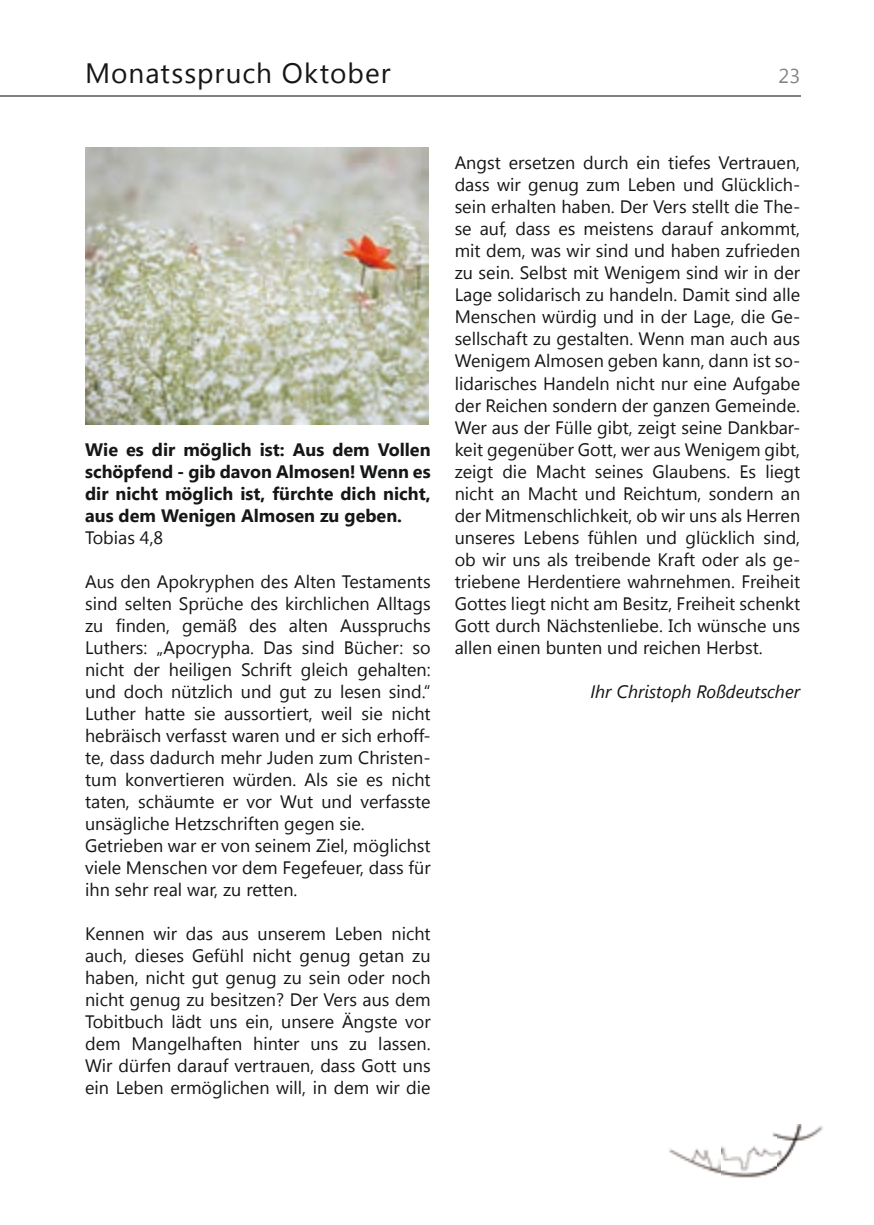
<style>
.page{position:relative;width:874px;height:1225px;background:#fff}
.page>*{position:absolute;margin:0;border:0;box-sizing:border-box;transform-origin:0 0}
.t1{font:28px "Segoe UI";letter-spacing:.035em;color:#151616}
.t2{font:20px "Segoe UI";color:#818281}
.t3{font:18px/22px "Segoe UI";color:#151616;text-align:justify}
.t4{font:700 18px/22px "Segoe UI";color:#151616;text-align:justify}
.t5{font:italic 18px "Segoe UI";color:#151616}
</style>
<div class="page">
<img style="left:85px;top:147px;width:343px;height:277px">
<img style="left:669px;top:1124px;width:154px;height:54px">
<hr style="left:0;top:96px;width:799px;height:1px;background:#818281">
<h1 class="t1" style="left:85px;top:54px;width:307px">Monatsspruch Oktober</h1>
<p class="t2" style="left:778px;top:62px;width:23px">23</p>
<p class="t4" style="left:85px;top:437px;width:347px">Wie es dir möglich ist: Aus dem Vollen schöpfend - gib davon Almosen! Wenn es dir nicht möglich ist, fürchte dich nicht, aus dem Wenigen Almosen zu geben.</p>
<p class="t3" style="left:85px;top:525px;width:80px">Tobias 4,8</p>
<p class="t3" style="left:85px;top:569px;width:347px;text-align:left">Aus den Apokryphen des Alten Testaments sind selten Sprüche des kirchlichen Alltags zu finden, gemäß des alten Ausspruchs Luthers: „Apocrypha. Das sind Bücher: so nicht der heiligen Schrift gleich gehalten: und doch nützlich und gut zu lesen sind.“ Luther hatte sie aussortiert, weil sie nicht hebräisch verfasst waren und er sich erhoff&shy;te, dass dadurch mehr Juden zum Christen&shy;tum konvertieren würden. Als sie es nicht taten, schäumte er vor Wut und verfasste unsägliche Hetzschriften gegen sie.<br>Getrieben war er von seinem Ziel, möglichst viele Menschen vor dem Fegefeuer, dass für ihn sehr real war, zu retten.</p>
<p class="t3" style="left:85px;top:921px;width:347px">Kennen wir das aus unserem Leben nicht auch, dieses Gefühl nicht genug getan zu haben, nicht gut genug zu sein oder noch nicht genug zu besitzen? Der Vers aus dem Tobitbuch lädt uns ein, unsere Ängste vor dem Mangelhaften hinter uns zu lassen.<br>Wir dürfen darauf vertrauen, dass Gott uns ein Leben ermöglichen will, in dem wir die</p>
<p class="t3" style="left:454px;top:151px;width:347px">Angst ersetzen durch ein tiefes Vertrauen, dass wir genug zum Leben und Glücklich&shy;sein erhalten haben. Der Vers stellt die The&shy;se auf, dass es meistens darauf ankommt, mit dem, was wir sind und haben zufrieden zu sein. Selbst mit Wenigem sind wir in der Lage solidarisch zu handeln. Damit sind alle Menschen würdig und in der Lage, die Ge&shy;sellschaft zu gestalten. Wenn man auch aus Wenigem Almosen geben kann, dann ist so&shy;lidarisches Handeln nicht nur eine Aufgabe der Reichen sondern der ganzen Gemeinde.<br>Wer aus der Fülle gibt, zeigt seine Dankbar&shy;keit gegenüber Gott, wer aus Wenigem gibt, zeigt die Macht seines Glaubens. Es liegt nicht an Macht und Reichtum, sondern an der Mitmenschlichkeit, ob wir uns als Herren unseres Lebens fühlen und glücklich sind, ob wir uns als treibende Kraft oder als ge&shy;triebene Herdentiere wahrnehmen. Freiheit Gottes liegt nicht am Besitz, Freiheit schenkt Gott durch Nächstenliebe. Ich wünsche uns allen einen bunten und reichen Herbst.</p>
<p class="t5" style="left:590px;top:678px;width:211px">Ihr Christoph Roßdeutscher</p>
</div>
